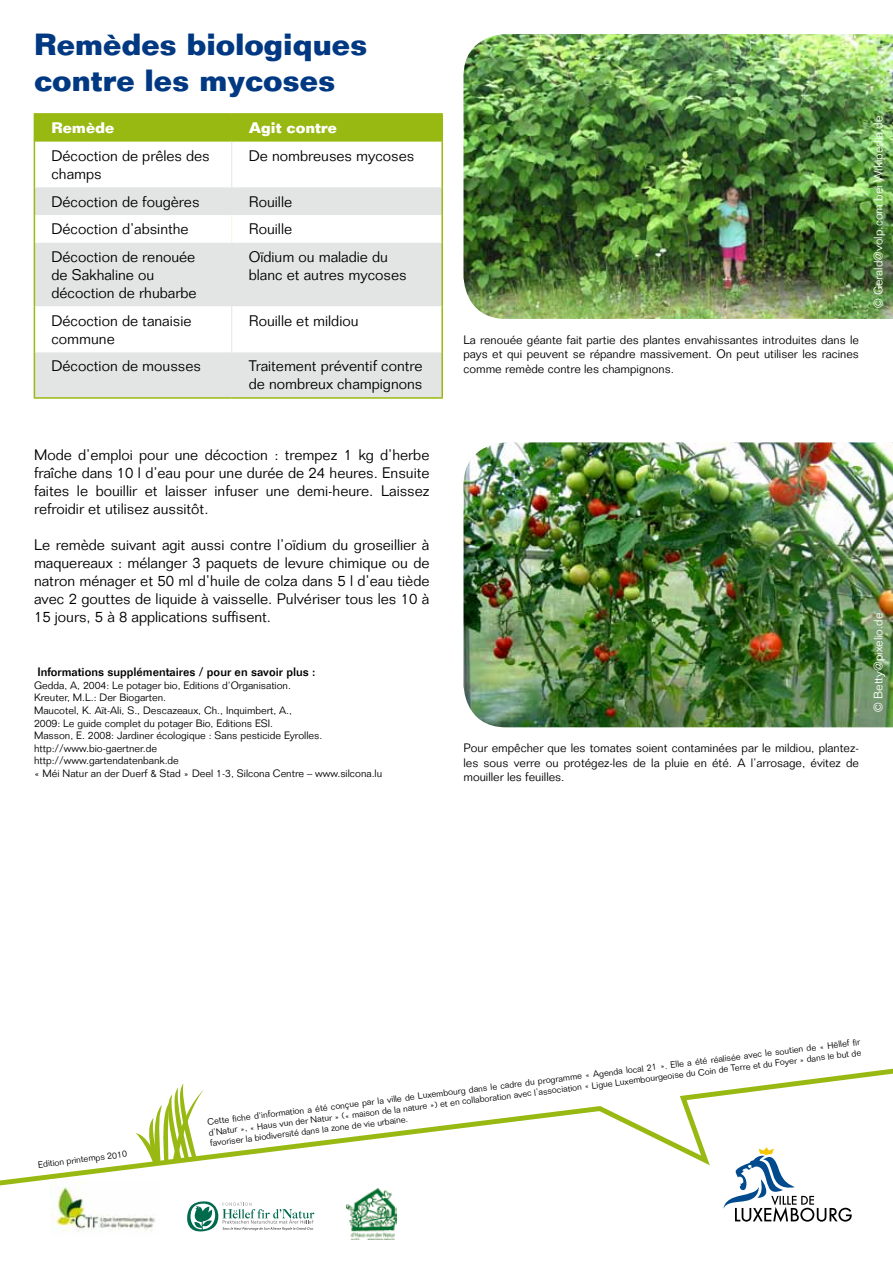
<style>
.page{position:relative;width:893px;height:1263px;background:#fff}
.page>*{position:absolute;margin:0;border:0;box-sizing:border-box;transform-origin:0 0}
.t1{font:700 30px/36px "Folio Std";letter-spacing:-.005em;color:#003882}
.t2{font:300 15px/18px "Folio Std";color:#000}
.t3{font:700 15px "Folio Std";color:#fff}
.t4{font:300 12px/14.4px "Folio Std";color:#000;text-align:justify}
.t5{font:300 12px "Folio Std";color:#fff}
.t6{font:500 12px "Folio Std";color:#000}
.t7{font:300 10.5px/12.6px "Folio Std";color:#000}
.t8{font:300 9px/10.8px "Folio Std";color:#000;text-align:justify}
</style>
<div class="page">
<svg style="left:35px;top:187px;width:406px;height:210px;fill:#e3e4e4"></svg>
<svg style="left:35px;top:306px;width:406px;height:46px"></svg>
<hr style="left:231px;top:142px;width:1px;height:45px;background:#e3e4e4">
<hr style="left:231px;top:243px;width:1px;height:63px;background:#e3e4e4">
<hr style="left:231px;top:306px;width:1px;height:46px;background:#e3e4e4">
<hr style="left:231px;top:352px;width:1px;height:45px;background:#e3e4e4">
<svg style="left:231px;top:215px;width:1px;height:28px"></svg>
<hr style="left:34px;top:113px;width:198px;height:2px;background:#97b911">
<div style="left:34px;top:114px;width:407px;height:28px;background:#97b911"></div>
<hr style="left:232px;top:113px;width:211px;height:2px;background:#97b911">
<hr style="left:34px;top:142px;width:1px;height:45px;background:#97b911">
<svg style="left:34px;top:187px;width:1px;height:56px"></svg>
<hr style="left:34px;top:243px;width:1px;height:63px;background:#97b911">
<hr style="left:34px;top:306px;width:1px;height:46px;background:#97b911">
<hr style="left:34px;top:352px;width:1px;height:45px;background:#97b911">
<hr style="left:441px;top:115px;width:2px;height:27px;background:#97b911">
<hr style="left:441px;top:142px;width:2px;height:45px;background:#97b911">
<hr style="left:441px;top:187px;width:2px;height:28px;background:#97b911">
<hr style="left:441px;top:215px;width:2px;height:28px;background:#97b911">
<hr style="left:441px;top:243px;width:2px;height:63px;background:#97b911">
<hr style="left:441px;top:306px;width:2px;height:46px;background:#97b911">
<hr style="left:441px;top:352px;width:2px;height:45px;background:#97b911">
<hr style="left:34px;top:397px;width:198px;height:2px;background:#97b911">
<hr style="left:232px;top:397px;width:211px;height:2px;background:#97b911">
<img style="left:463px;top:34px;width:430px;height:285px">
<img style="left:463px;top:442px;width:430px;height:285px">
<svg style="left:0;top:1068px;width:893px;height:118px"></svg>
<svg style="left:723px;top:1147px;width:129px;height:75px"></svg>
<img style="left:50px;top:1180px;width:109px;height:52px">
<svg style="left:187px;top:1201px;width:127px;height:30px"></svg>
<img style="left:346px;top:1188px;width:51px;height:51px">
<h1 class="t1" style="left:34px;top:27px;width:335px">Remèdes biologiques contre les mycoses</h1>
<p class="t3" style="left:51px;top:118px;width:65px">Remède</p>
<p class="t3" style="left:249px;top:118px;width:90px">Agit contre</p>
<p class="t2" style="left:51px;top:147px;width:160px">Décoction de prêles des champs</p>
<p class="t2" style="left:249px;top:147px;width:167px">De nombreuses mycoses</p>
<p class="t2" style="left:51px;top:192px;width:150px">Décoction de fougères</p>
<p class="t2" style="left:249px;top:192px;width:45px">Rouille</p>
<p class="t2" style="left:51px;top:220px;width:139px">Décoction d’absinthe</p>
<p class="t2" style="left:249px;top:220px;width:45px">Rouille</p>
<p class="t2" style="left:51px;top:248px;width:147px">Décoction de renouée de Sakhaline ou décoction de rhubarbe</p>
<p class="t2" style="left:249px;top:248px;width:159px">Oïdium ou maladie du blanc et autres mycoses</p>
<p class="t2" style="left:51px;top:311px;width:142px">Décoction de tanaisie commune</p>
<p class="t2" style="left:249px;top:311px;width:111px">Rouille et mildiou</p>
<p class="t2" style="left:51px;top:357px;width:151px">Décoction de mousses</p>
<p class="t2" style="left:249px;top:357px;width:175px">Traitement préventif contre de nombreux champignons</p>
<p class="t2" style="left:34px;top:446px;width:397px;text-align:justify">Mode d’emploi pour une décoction : trempez 1 kg d’herbe fraîche dans 10 l d’eau pour une durée de 24 heures. Ensuite faites le bouillir et laisser infuser une demi-heure. Laissez refroidir et utilisez aussitôt.</p>
<p class="t2" style="left:34px;top:536px;width:397px;text-align:justify">Le remède suivant agit aussi contre l’oïdium du groseillier à maquereaux : mélanger 3 paquets de levure chimique ou de natron ménager et 50 ml d’huile de colza dans 5 l d’eau tiède avec 2 gouttes de liquide à vaisselle. Pulvériser tous les 10 à 15 jours, 5 à 8 applications suffisent.</p>
<p class="t6" style="left:37px;top:665px;width:280px">Informations supplémentaires / pour en savoir plus :</p>
<p class="t7" style="left:34px;top:679px;width:350px">Gedda, A, 2004: Le potager bio, Editions d‘Organisation.<br>Kreuter, M.L.: Der Biogarten.<br>Maucotel, K. Aït-Ali, S., Descazeaux, Ch., Inquimbert, A.,<br>2009: Le guide complet du potager Bio, Editions ESI.<br>Masson, E. 2008: Jardiner écologique : Sans pesticide Eyrolles. http://www.bio-gaertner.de<br>http://www.gartendatenbank.de<br>« Méi Natur an der Duerf &amp; Stad » Deel 1-3, Silcona Centre – www.silcona.lu</p>
<p class="t4" style="left:463px;top:332px;width:397px">La renouée géante fait partie des plantes envahissantes introduites dans le pays et qui peuvent se répandre massivement. On peut utiliser les racines comme remède contre les champignons.</p>
<p class="t5" style="left:871px;top:308px;width:194px;rotate:-90deg">© Gerald@volp.com bei Wikipedia.de</p>
<p class="t4" style="left:463px;top:741px;width:397px">Pour empêcher que les tomates soient contaminées par le mildiou, plantez&shy;les sous verre ou protégez-les de la pluie en été. A l’arrosage, évitez de mouiller les feuilles.</p>
<p class="t5" style="left:871px;top:712px;width:100px;rotate:-90deg">© Betty@pixelio.de</p>
<p class="t8" style="left:38px;top:1159px;width:91px;rotate:-7deg">Edition printemps 2010</p>
<p class="t8" style="left:207px;top:1116px;width:659px;rotate:-7deg">Cette fi che d’information a été conçue par la ville de Luxembourg dans le cadre du programme « Agenda local 21 ». Elle a été réalisée avec le soutien de « Hëllef fi r d’Natur », « Haus vun der Natur » (« maison de la nature ») et en collaboration avec l’association « Ligue Luxembourgeoise du Coin de Terre et du Foyer » dans le but de favoriser la biodiversité dans la zone de vie urbaine.</p>
</div>
